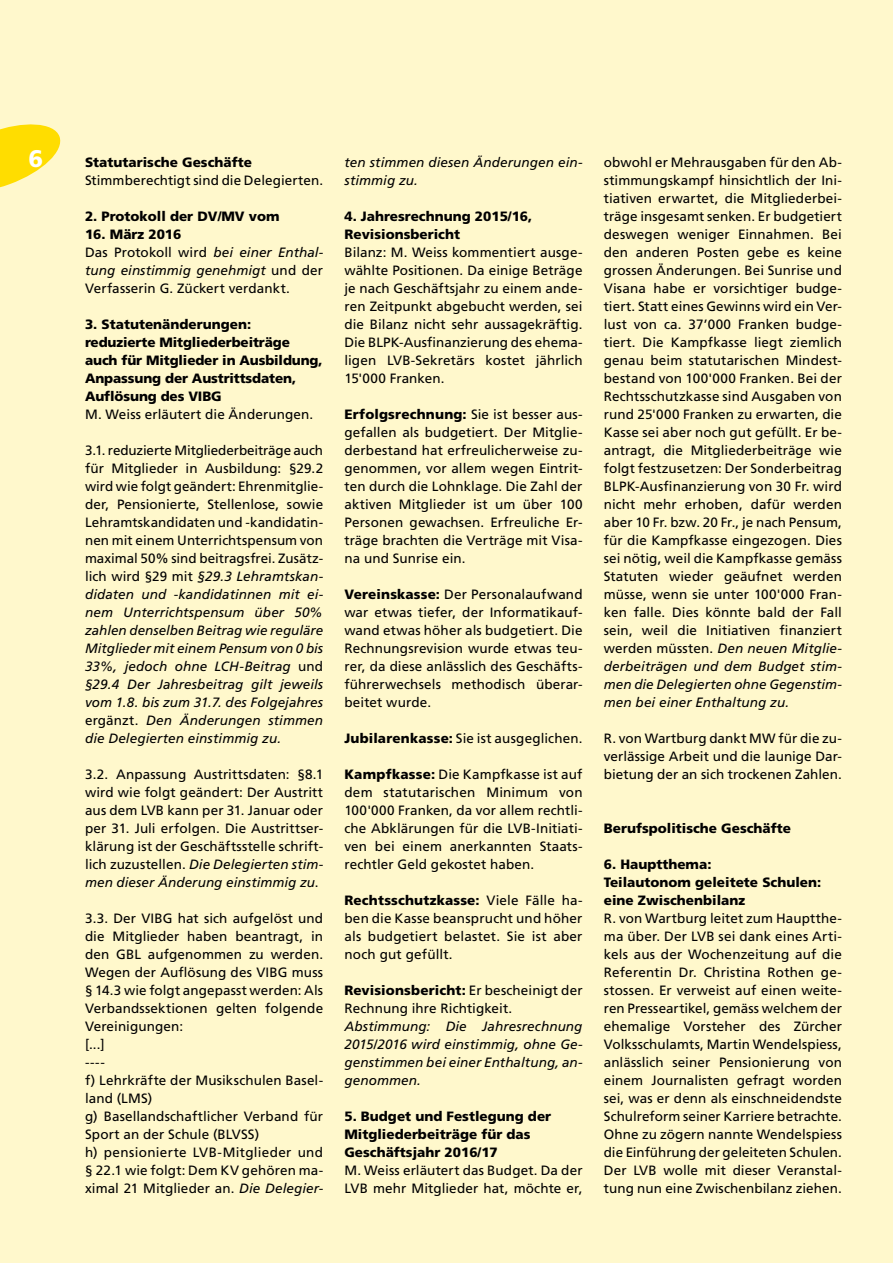
<style>
.page{position:relative;width:893px;height:1263px;background:#fff8cc}
.page>*{position:absolute;margin:0;border:0;box-sizing:border-box;transform-origin:0 0}
.t1{font:900 24px "Frutiger LT Std";color:#fff}
.t2{font:13.5px/18px "Frutiger LT Std";letter-spacing:.01em;color:#000;text-align:justify}
.t3{font:italic 13.5px/18px "Frutiger LT Std";letter-spacing:.005em;color:#000;text-align:justify}
.t4{font:900 13.5px/18px "Frutiger LT Std";color:#000}
.s1{font-weight:900}
.s2{font-style:italic}
.s3{font-style:normal}
</style>
<div class="page">
<svg style="left:0;top:124px;width:61px;height:64px"></svg>
<h1 class="t1" style="left:28px;top:144px;width:16px">6</h1>
<p class="t4" style="left:85px;top:153px;width:168px">Statutarische Geschäfte</p>
<p class="t2" style="left:85px;top:171px;width:240px">Stimmberechtigt sind die Delegierten.</p>
<p class="t4" style="left:85px;top:207px;width:196px">2. Protokoll der DV/MV vom</p>
<p class="t2" style="left:85px;top:225px;width:240px;text-align:left"><span class="s1">16. März 2016<br></span>Das Protokoll wird <span class="s2">bei einer Enthal&shy;tung einstimmig genehmigt</span> und der<br>Verfasserin G. Zückert verdankt.</p>
<p class="t4" style="left:85px;top:315px;width:239px">3. Statutenänderungen: reduzierte Mitgliederbeiträge auch für Mitglieder in Ausbildung,<br>Anpassung der Austrittsdaten,<br>Auflösung des VIBG</p>
<p class="t2" style="left:85px;top:405px;width:230px">M. Weiss erläutert die Änderungen.</p>
<p class="t3" style="left:85px;top:441px;width:240px"><span class="s3">3.1. reduzierte Mitgliederbeiträge auch für Mitglieder in Ausbildung: §29.2 wird wie folgt geändert: Ehrenmitglie&shy;der, Pensionierte, Stellenlose, sowie Lehramtskandidaten und -kandidatin&shy;nen mit einem Unterrichtspensum von maximal 50% sind beitragsfrei. Zusätz&shy;lich wird §29 mit</span> §29.3 Lehramtskan&shy;didaten und -kandidatinnen mit ei&shy;nem Unterrichtspensum über 50% zahlen denselben Beitrag wie reguläre Mitglieder mit einem Pensum von 0 bis 33%, jedoch ohne LCH-Beitrag <span class="s3">und </span>§29.4 Der Jahresbeitrag gilt jeweils vom 1.8. bis zum 31.7. des Folgejahres <span class="s3">ergänzt.</span> Den Änderungen stimmen die Delegierten einstimmig zu.</p>
<p class="t2" style="left:85px;top:765px;width:240px">3.2. Anpassung Austrittsdaten: §8.1 wird wie folgt geändert: Der Austritt aus dem LVB kann per 31. Januar oder per 31. Juli erfolgen. Die Austrittser&shy;klärung ist der Geschäftsstelle schrift&shy;lich zuzustellen. <span class="s2">Die Delegierten stim&shy;men dieser Änderung einstimmig zu</span>.</p>
<p class="t2" style="left:85px;top:909px;width:240px;text-align:left">3.3. Der VIBG hat sich aufgelöst und die Mitglieder haben beantragt, in den GBL aufgenommen zu werden.<br>Wegen der Auflösung des VIBG muss § 14.3 wie folgt angepasst werden: Als<br>Verbandssektionen gelten folgende<br>Vereinigungen:<br>[...]<br>----<br>f) Lehrkräfte der Musikschulen Basel&shy;land (LMS)<br>g) Basellandschaftlicher Verband für<br>Sport an der Schule (BLVSS)<br>h) pensionierte LVB-Mitglieder und § 22.1 wie folgt: Dem KV gehören ma&shy;ximal 21 Mitglieder an. <span class="s2">Die Delegier-</span></p>
<p class="t3" style="left:344px;top:153px;width:240px">ten stimmen diesen Änderungen ein&shy;stimmig zu.</p>
<p class="t4" style="left:344px;top:207px;width:189px">4. Jahresrechnung 2015/16,<br>Revisionsbericht</p>
<p class="t2" style="left:344px;top:243px;width:240px">Bilanz: M. Weiss kommentiert ausge&shy;wählte Positionen. Da einige Beträge je nach Geschäftsjahr zu einem ande&shy;ren Zeitpunkt abgebucht werden, sei die Bilanz nicht sehr aussagekräftig.<br>Die BLPK-Ausfinanzierung des ehema&shy;ligen LVB-Sekretärs kostet jährlich 15'000 Franken.</p>
<p class="t2" style="left:344px;top:405px;width:240px"><span class="s1">Erfolgsrechnung:</span> Sie ist besser aus&shy;gefallen als budgetiert. Der Mitglie&shy;derbestand hat erfreulicherweise zu&shy;genommen, vor allem wegen Eintrit&shy;ten durch die Lohnklage. Die Zahl der aktiven Mitglieder ist um über 100<br>Personen gewachsen. Erfreuliche Er&shy;träge brachten die Verträge mit Visa&shy;na und Sunrise ein.</p>
<p class="t2" style="left:344px;top:585px;width:240px"><span class="s1">Vereinskasse:</span> Der Personalaufwand war etwas tiefer, der Informatikauf&shy;wand etwas höher als budgetiert. Die Rechnungsrevision wurde etwas teu&shy;rer, da diese anlässlich des Geschäfts&shy;führerwechsels methodisch überar&shy;beitet wurde.</p>
<p class="t2" style="left:344px;top:729px;width:240px"><span class="s1">Jubilarenkasse:</span> Sie ist ausgeglichen.</p>
<p class="t2" style="left:344px;top:765px;width:240px"><span class="s1">Kampfkasse:</span> Die Kampfkasse ist auf dem statutarischen Minimum von 100'000 Franken, da vor allem rechtli&shy;che Abklärungen für die LVB-Initiati&shy;ven bei einem anerkannten Staats&shy;rechtler Geld gekostet haben.</p>
<p class="t2" style="left:344px;top:891px;width:240px"><span class="s1">Rechtsschutzkasse:</span> Viele Fälle ha&shy;ben die Kasse beansprucht und höher als budgetiert belastet. Sie ist aber noch gut gefüllt.</p>
<p class="t2" style="left:344px;top:981px;width:240px"><span class="s1">Revisionsbericht:</span> Er bescheinigt der<br>Rechnung ihre Richtigkeit.</p>
<p class="t3" style="left:344px;top:1017px;width:240px">Abstimmung: Die Jahresrechnung 2015/2016 wird einstimmig, ohne Ge&shy;genstimmen bei einer Enthaltung, an&shy;genommen.</p>
<p class="t4" style="left:344px;top:1107px;width:208px">5. Budget und Festlegung der<br>Mitgliederbeiträge für das<br>Geschäftsjahr 2016/17</p>
<p class="t2" style="left:344px;top:1161px;width:240px">M. Weiss erläutert das Budget. Da der<br>LVB mehr Mitglieder hat, möchte er,</p>
<p class="t2" style="left:604px;top:153px;width:240px">obwohl er Mehrausgaben für den Ab&shy;stimmungskampf hinsichtlich der Ini&shy;tiativen erwartet, die Mitgliederbei&shy;träge insgesamt senken. Er budgetiert deswegen weniger Einnahmen. Bei den anderen Posten gebe es keine grossen Änderungen. Bei Sunrise und Visana habe er vorsichtiger budge&shy;tiert. Statt eines Gewinns wird ein Ver&shy;lust von ca. 37’000 Franken budge&shy;tiert. Die Kampfkasse liegt ziemlich genau beim statutarischen Mindest&shy;bestand von 100'000 Franken. Bei der Rechtsschutzkasse sind Ausgaben von rund 25'000 Franken zu erwarten, die Kasse sei aber noch gut gefüllt. Er be&shy;antragt, die Mitgliederbeiträge wie folgt festzusetzen: Der Sonderbeitrag BLPK-Ausfinanzierung von 30 Fr. wird nicht mehr erhoben, dafür werden aber 10 Fr. bzw. 20 Fr., je nach Pensum, für die Kampfkasse eingezogen. Dies sei nötig, weil die Kampfkasse gemäss Statuten wieder geäufnet werden müsse, wenn sie unter 100'000 Fran&shy;ken falle. Dies könnte bald der Fall sein, weil die Initiativen finanziert werden müssten. <span class="s2">Den neuen Mitglie&shy;derbeiträgen und dem Budget stim&shy;men die Delegierten ohne Gegenstim&shy;men bei einer Enthaltung zu.</span></p>
<p class="t2" style="left:604px;top:729px;width:240px">R. von Wartburg dankt MW für die zu&shy;verlässige Arbeit und die launige Dar&shy;bietung der an sich trockenen Zahlen.</p>
<p class="t4" style="left:604px;top:819px;width:189px">Berufspolitische Geschäfte</p>
<p class="t4" style="left:604px;top:855px;width:219px">6. Hauptthema:<br>Teilautonom geleitete Schulen: eine Zwischenbilanz</p>
<p class="t2" style="left:604px;top:909px;width:240px">R. von Wartburg leitet zum Hauptthe&shy;ma über. Der LVB sei dank eines Arti&shy;kels aus der Wochenzeitung auf die Referentin Dr. Christina Rothen ge&shy;stossen. Er verweist auf einen weite&shy;ren Presseartikel, gemäss welchem der ehemalige Vorsteher des Zürcher Volksschulamts, Martin Wendelspiess, anlässlich seiner Pensionierung von einem Journalisten gefragt worden sei, was er denn als einschneidendste Schulreform seiner Karriere betrachte.<br>Ohne zu zögern nannte Wendelspiess die Einführung der geleiteten Schulen.<br>Der LVB wolle mit dieser Veranstal&shy;tung nun eine Zwischenbilanz ziehen.</p>
</div>
